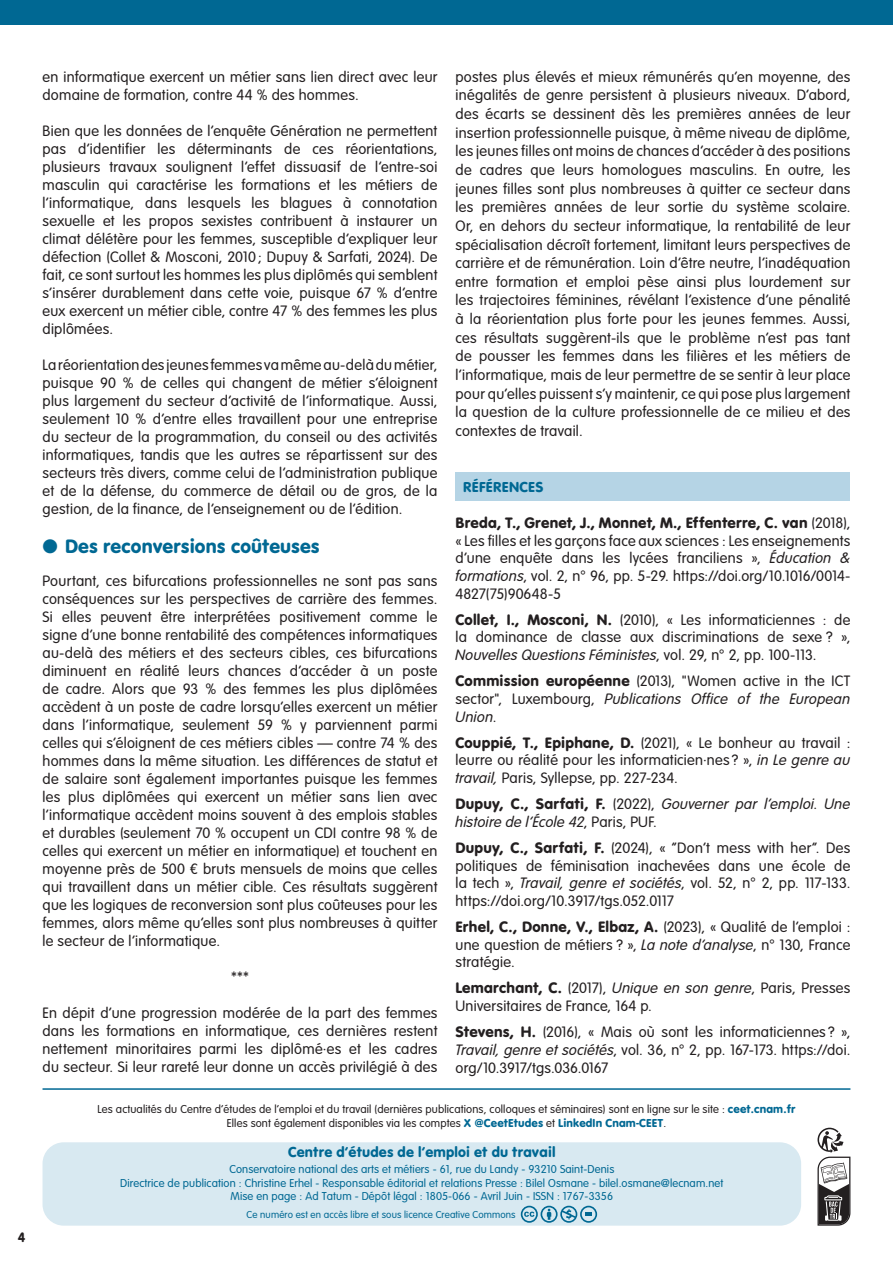
<style>
.page{position:relative;width:893px;height:1263px;background:#fff}
.page>*{position:absolute;margin:0;border:0;box-sizing:border-box;transform-origin:0 0}
.t1{font:20.25px "VAG Rundschrift D Regular";letter-spacing:.005em;color:#006893}
.t2{font:15.75px/18px "VAG Rundschrift D Light";letter-spacing:.02em;color:#231f20;text-align:justify}
.t3{font:15.75px "VAG Rundschrift D Regular";letter-spacing:.015em;color:#231f20}
.t4{font:italic 15.75px/17.7px "VAG Rundschrift D Light";letter-spacing:.02em;color:#231f20}
.t5{font:15px "VAG Rundschrift D Regular";letter-spacing:.01em;color:#006893}
.t6{font:14.25px "VAG Rundschrift D Regular";color:#231f20}
.t7{font:12px/13.5px "VAG Rundschrift D Light";letter-spacing:.01em;color:#006893;text-align:center}
.t8{font:12px/13.5px "VAG Rundschrift D Light";letter-spacing:.01em;color:#231f20;text-align:center}
.t9{font:10.5px "VAG Rundschrift D Light";letter-spacing:.01em;color:#006893}
.s1{font-family:"VAG Rundschrift D Light"}
.s2{font-style:italic}
.s3{font-family:"VAG Rundschrift D Regular"}
.s4{font-family:"VAG Rundschrift D Regular";font-style:normal}
.s5{font-style:normal}
.s6{font-family:"VAG Rundschrift D Regular";color:#006893}
</style>
<div class="page">
<div style="left:455px;top:472px;width:395px;height:28px;background:#b5d4e5"></div>
<div style="left:0;top:0;width:893px;height:24px;background:#006893"></div>
<hr style="left:43px;top:1088px;width:807px;height:2px;background:#006893">
<div style="left:43px;top:1142px;width:758px;height:84px;background:#d8e9f1;border-radius:21px"></div>
<svg style="left:521px;top:1206px;width:76px;height:17px"></svg>
<svg style="left:817px;top:1128px;width:33px;height:98px"></svg>
<p class="t6" style="left:18px;top:1225px;width:9px">4</p>
<p class="t2" style="left:43px;top:66px;width:396px">en informatique exercent un métier sans lien direct avec leur domaine de formation, contre 44 % des hommes.</p>
<p class="t2" style="left:43px;top:120px;width:396px">Bien que les données de l’enquête Génération ne permettent pas d’identifier les déterminants de ces réorientations, plusieurs travaux soulignent l’effet dissuasif de l’entre-soi masculin qui caractérise les formations et les métiers de l’informatique, dans lesquels les blagues à connotation sexuelle et les propos sexistes contribuent à instaurer un climat délétère pour les femmes, susceptible d’expliquer leur défection (Collet &amp; Mosconi, 2010 ; Dupuy &amp; Sarfati, 2024). De fait, ce sont surtout les hommes les plus diplômés qui semblent s’insérer durablement dans cette voie, puisque 67 % d’entre eux exercent un métier cible, contre 47 % des femmes les plus diplômées.</p>
<p class="t2" style="left:43px;top:354px;width:397px">La réorientation des jeunes femmes va même au-delà du métier, puisque 90 % de celles qui changent de métier s’éloignent plus largement du secteur d’activité de l’informatique. Aussi, seulement 10 % d’entre elles travaillent pour une entreprise du secteur de la programmation, du conseil ou des activités informatiques, tandis que les autres se répartissent sur des secteurs très divers, comme celui de l’administration publique et de la défense, du commerce de détail ou de gros, de la gestion, de la finance, de l’enseignement ou de l’édition.</p>
<p class="t1" style="left:43px;top:528px;width:279px">● Des reconversions coûteuses</p>
<p class="t2" style="left:43px;top:570px;width:396px">Pourtant, ces bifurcations professionnelles ne sont pas sans conséquences sur les perspectives de carrière des femmes.<br>Si elles peuvent être interprétées positivement comme le signe d’une bonne rentabilité des compétences informatiques au-delà des métiers et des secteurs cibles, ces bifurcations diminuent en réalité leurs chances d’accéder à un poste de cadre. Alors que 93 % des femmes les plus diplômées accèdent à un poste de cadre lorsqu’elles exercent un métier dans l’informatique, seulement 59 % y parviennent parmi celles qui s’éloignent de ces métiers cibles — contre 74 % des hommes dans la même situation. Les différences de statut et de salaire sont également importantes puisque les femmes les plus diplômées qui exercent un métier sans lien avec l’informatique accèdent moins souvent à des emplois stables et durables (seulement 70 % occupent un CDI contre 98 % de celles qui exercent un métier en informatique) et touchent en moyenne près de 500 € bruts mensuels de moins que celles qui travaillent dans un métier cible. Ces résultats suggèrent que les logiques de reconversion sont plus coûteuses pour les femmes, alors même qu’elles sont plus nombreuses à quitter le secteur de l’informatique.</p>
<p class="t2" style="left:231px;top:966px;width:19px">***</p>
<p class="t2" style="left:43px;top:1002px;width:396px">En dépit d’une progression modérée de la part des femmes dans les formations en informatique, ces dernières restent nettement minoritaires parmi les diplômé·es et les cadres du secteur. Si leur rareté leur donne un accès privilégié à des</p>
<p class="t2" style="left:455px;top:66px;width:397px;line-height:18.6px">postes plus élevés et mieux rémunérés qu’en moyenne, des inégalités de genre persistent à plusieurs niveaux. D’abord, des écarts se dessinent dès les premières années de leur insertion professionnelle puisque, à même niveau de diplôme, les jeunes filles ont moins de chances d’accéder à des positions de cadres que leurs homologues masculins. En outre, les jeunes filles sont plus nombreuses à quitter ce secteur dans les premières années de leur sortie du système scolaire.<br>Or, en dehors du secteur informatique, la rentabilité de leur spécialisation décroît fortement, limitant leurs perspectives de carrière et de rémunération. Loin d’être neutre, l’inadéquation entre formation et emploi pèse ainsi plus lourdement sur les trajectoires féminines, révélant l’existence d’une pénalité à la réorientation plus forte pour les jeunes femmes. Aussi, ces résultats suggèrent-ils que le problème n’est pas tant de pousser les femmes dans les filières et les métiers de l’informatique, mais de leur permettre de se sentir à leur place pour qu’elles puissent s’y maintenir, ce qui pose plus largement la question de la culture professionnelle de ce milieu et des contextes de travail.</p>
<p class="t5" style="left:463px;top:474px;width:82px">RÉFÉRENCES</p>
<p class="t3" style="left:455px;top:509px;width:396px">Breda, T., Grenet, J., Monnet, M., Effenterre, C. van <span class="s1">(2018),</span></p>
<p class="t2" style="left:455px;top:530px;width:396px">« Les filles et les garçons face aux sciences : Les enseignements d’une enquête dans les lycées franciliens », <span class="s2">Éducation &amp; formations</span>, vol. 2, n° 96, pp. 5‑29. https://doi.org/10.1016/0014- 4827(75)90648-5</p>
<p class="t2" style="left:455px;top:609px;width:396px"><span class="s3">Collet, I., Mosconi, N.</span> (2010), « Les informaticiennes : de la dominance de classe aux discriminations de sexe ? », <span class="s2">Nouvelles Questions Féministes</span>, vol. 29, n° 2, pp. 100‑113.</p>
<p class="t2" style="left:455px;top:671px;width:396px"><span class="s3">Commission européenne</span> (2013), "Women active in the ICT sector", Luxembourg, <span class="s2">Publications Office of the European Union</span>.</p>
<p class="t2" style="left:455px;top:732px;width:396px"><span class="s3">Couppié, T., Epiphane, D.</span> (2021), « Le bonheur au travail : leurre ou réalité pour les informaticien·nes ? », <span class="s2">in Le genre au travail,</span> Paris, Syllepse, pp. 227‑234.</p>
<p class="t4" style="left:455px;top:794px;width:396px"><span class="s4">Dupuy, C., Sarfati, F.</span> <span class="s5">(2022),</span> Gouverner par l’emploi<span class="s5">.</span> Une histoire de l’École 42<span class="s5">, Paris, PUF.</span></p>
<p class="t2" style="left:455px;top:837px;width:396px"><span class="s3">Dupuy, C., Sarfati, F.</span> (2024), « “Don’t mess with her”. Des politiques de féminisation inachevées dans une école de la tech », <span class="s2">Travail, genre et sociétés</span>, vol. 52, n° 2, pp. 117‑133. https://doi.org/10.3917/tgs.052.0117</p>
<p class="t3" style="left:455px;top:913px;width:396px">Erhel, C., Donne, V., Elbaz, A. <span class="s1">(2023), « Qualité de l’emploi :</span></p>
<p class="t2" style="left:455px;top:934px;width:396px">une question de métiers ? », <span class="s2">La note d’analyse</span>, n° 130, France stratégie.</p>
<p class="t2" style="left:455px;top:978px;width:396px"><span class="s3">Lemarchant, C.</span> (2017), <span class="s2">Unique en son genre</span>, Paris, Presses<br>Universitaires de France, 164 p.</p>
<p class="t2" style="left:455px;top:1022px;width:396px"><span class="s3">Stevens, H.</span> (2016), « Mais où sont les informaticiennes ? », <span class="s2">Travail, genre et sociétés</span>, vol. 36, n° 2, pp. 167‑173. https://doi. org/10.3917/tgs.036.0167</p>
<p class="t8" style="left:97px;top:1101px;width:699px">Les actualités du Centre d’études de l’emploi et du travail (dernières publications, colloques et séminaires) sont en ligne sur le site : <span class="s6">ceet.cnam.fr<br></span>Elles sont également disponibles via les comptes <span class="s6">X @CeetEtudes</span> et <span class="s6">LinkedIn Cnam-CEET</span>.</p>
<p class="t5" style="left:288px;top:1139px;width:269px">Centre d’études de l’emploi et du travail</p>
<p class="t7" style="left:120px;top:1161px;width:605px">Conservatoire national des arts et métiers - 61, rue du Landy - 93210 Saint-Denis<br>Directrice de publication : Christine Erhel - Responsable éditorial et relations Presse : Bilel Osmane - bilel.osmane@lecnam.net<br>Mise en page : Ad Tatum - Dépôt légal : 1805-066 - Avril Juin - ISSN : 1767-3356</p>
<p class="t9" style="left:247px;top:1207px;width:271px">Ce numéro est en accès libre et sous licence Creative Commons</p>
</div>
